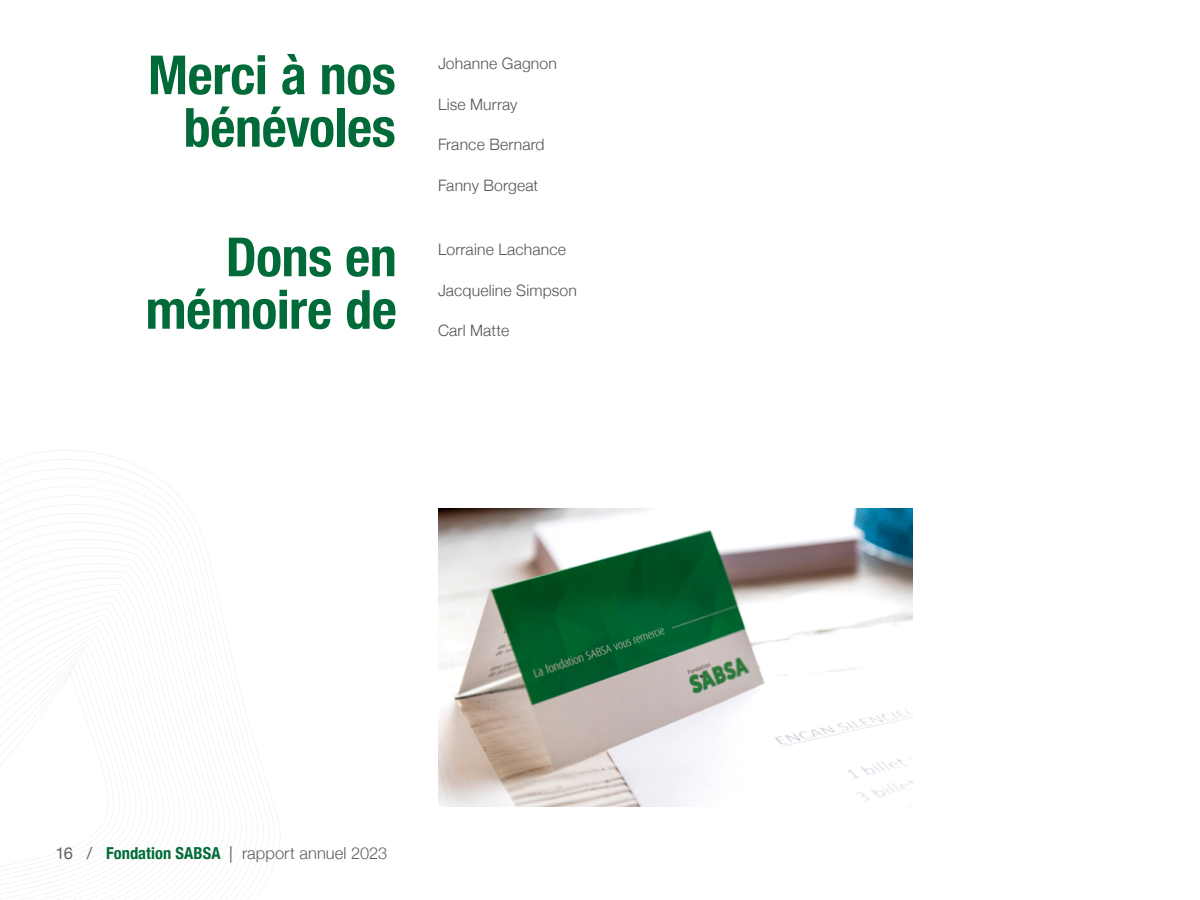
<style>
.page{position:relative;width:1200px;height:900px;background:#fff}
.page>*{position:absolute;margin:0;border:0;box-sizing:border-box;transform-origin:0 0}
.t1{font:700 condensed 54px/52.5px "Helvetica Neue";letter-spacing:-.005em;color:#006b39;text-align:right}
.t2{font:300 16.5px "Helvetica Neue";letter-spacing:.005em;color:#5f6060}
.t3{font:300 15.75px "Helvetica Neue";letter-spacing:.01em;color:#535554}
.s1{font-weight:400}
.s2{font-weight:700;font-stretch:condensed;color:#006b39}
</style>
<div class="page">
<svg style="left:0;top:625px;width:155px;height:275px"></svg>
<img style="left:438px;top:509px;width:474px;height:298px">
<h1 class="t1" style="left:148px;top:45px;width:249px">Merci à nos bénévoles</h1>
<h1 class="t1" style="left:146px;top:227px;width:253px">Dons en mémoire de</h1>
<p class="t3" style="left:438px;top:51px;width:120px">Johanne Gagnon</p>
<p class="t3" style="left:438px;top:91px;width:81px">Lise Murray</p>
<p class="t3" style="left:438px;top:132px;width:108px">France Bernard</p>
<p class="t3" style="left:438px;top:172px;width:102px">Fanny Borgeat</p>
<p class="t3" style="left:438px;top:237px;width:130px">Lorraine Lachance</p>
<p class="t3" style="left:438px;top:277px;width:140px">Jacqueline Simpson</p>
<p class="t3" style="left:438px;top:318px;width:73px">Carl Matte</p>
<p class="t2" style="left:56px;top:840px;width:333px"><span class="s1">16 /</span> <span class="s2">Fondation SABSA</span> <span class="s1">|</span> rapport annuel 2023</p>
</div>
